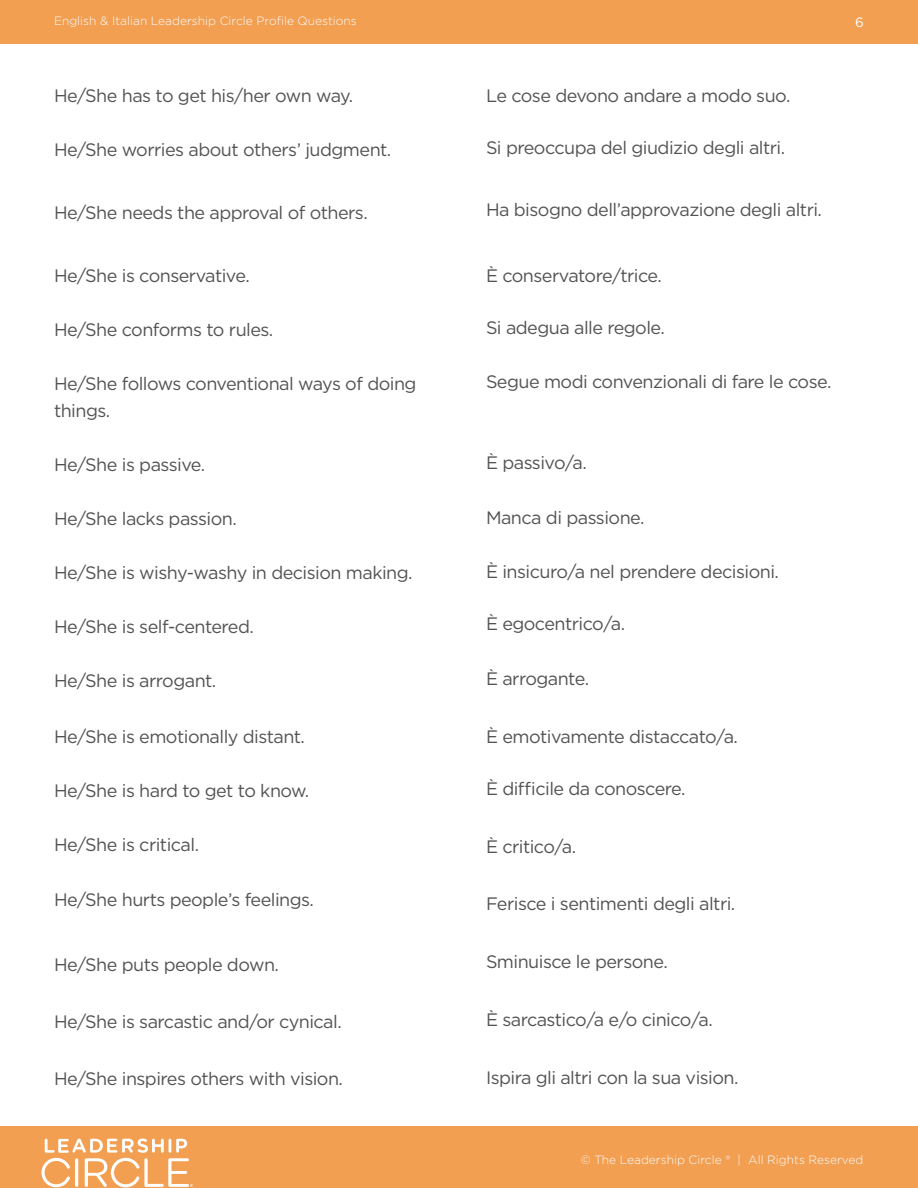
<style>
.page{position:relative;width:918px;height:1188px;background:#fff}
.page>*{position:absolute;margin:0;border:0;box-sizing:border-box;transform-origin:0 0}
.t1{font:18px/27px "Gotham";letter-spacing:-.03em;color:#535353}
.t2{font:13.5px "Gotham";color:#fff}
.t3{font:300 12px "Gotham";color:#fbfdfe}
</style>
<div class="page">
<div style="left:0;top:1126px;width:918px;height:62px;background:#f29f52"></div>
<div style="left:0;top:0;width:918px;height:43px;background:#f29f52"></div>
<svg style="left:41px;top:1138px;width:152px;height:49px"></svg>
<p class="t3" style="left:54px;top:13px;width:304px">English &amp; Italian Leadership Circle Profile Questions</p>
<p class="t2" style="left:855px;top:13px;width:10px">6</p>
<p class="t1" style="left:54px;top:82px;width:301px">He/She has to get his/her own way.</p>
<p class="t1" style="left:54px;top:136px;width:339px">He/She worries about others’ judgment.</p>
<p class="t1" style="left:54px;top:199px;width:315px">He/She needs the approval of others.</p>
<p class="t1" style="left:54px;top:262px;width:197px">He/She is conservative.</p>
<p class="t1" style="left:54px;top:316px;width:221px">He/She conforms to rules.</p>
<p class="t1" style="left:54px;top:370px;width:364px">He/She follows conventional ways of doing things.</p>
<p class="t1" style="left:54px;top:451px;width:153px">He/She is passive.</p>
<p class="t1" style="left:54px;top:505px;width:184px">He/She lacks passion.</p>
<p class="t1" style="left:54px;top:559px;width:360px">He/She is wishy-washy in decision making.</p>
<p class="t1" style="left:54px;top:613px;width:201px">He/She is self-centered.</p>
<p class="t1" style="left:54px;top:667px;width:164px">He/She is arrogant.</p>
<p class="t1" style="left:54px;top:722px;width:253px">He/She is emotionally distant.</p>
<p class="t1" style="left:54px;top:776px;width:257px">He/She is hard to get to know.</p>
<p class="t1" style="left:54px;top:830px;width:147px">He/She is critical.</p>
<p class="t1" style="left:54px;top:886px;width:262px">He/She hurts people’s feelings.</p>
<p class="t1" style="left:54px;top:950px;width:226px">He/She puts people down.</p>
<p class="t1" style="left:54px;top:1007px;width:289px">He/She is sarcastic and/or cynical.</p>
<p class="t1" style="left:54px;top:1064px;width:291px">He/She inspires others with vision.</p>
<p class="t1" style="left:486px;top:82px;width:306px">Le cose devono andare a modo suo.</p>
<p class="t1" style="left:486px;top:134px;width:301px">Si preoccupa del giudizio degli altri.</p>
<p class="t1" style="left:486px;top:196px;width:338px">Ha bisogno dell’approvazione degli altri.</p>
<p class="t1" style="left:486px;top:261px;width:177px">È conservatore/trice.</p>
<p class="t1" style="left:486px;top:313px;width:180px">Si adegua alle regole.</p>
<p class="t1" style="left:486px;top:368px;width:347px">Segue modi convenzionali di fare le cose.</p>
<p class="t1" style="left:486px;top:448px;width:102px">È passivo/a.</p>
<p class="t1" style="left:486px;top:503px;width:160px">Manca di passione.</p>
<p class="t1" style="left:486px;top:558px;width:294px">È insicuro/a nel prendere decisioni.</p>
<p class="t1" style="left:486px;top:610px;width:141px">È egocentrico/a.</p>
<p class="t1" style="left:486px;top:665px;width:105px">È arrogante.</p>
<p class="t1" style="left:486px;top:723px;width:253px">È emotivamente distaccato/a.</p>
<p class="t1" style="left:486px;top:774px;width:201px">È difficile da conoscere.</p>
<p class="t1" style="left:486px;top:832px;width:92px">È critico/a.</p>
<p class="t1" style="left:486px;top:890px;width:251px">Ferisce i sentimenti degli altri.</p>
<p class="t1" style="left:486px;top:948px;width:183px">Sminuisce le persone.</p>
<p class="t1" style="left:486px;top:1006px;width:228px">È sarcastico/a e/o cinico/a.</p>
<p class="t1" style="left:486px;top:1064px;width:254px">Ispira gli altri con la sua vision.</p>
<p class="t3" style="left:581px;top:1152px;width:284px">© The Leadership Circle ® | All Rights Reserved</p>
</div>
